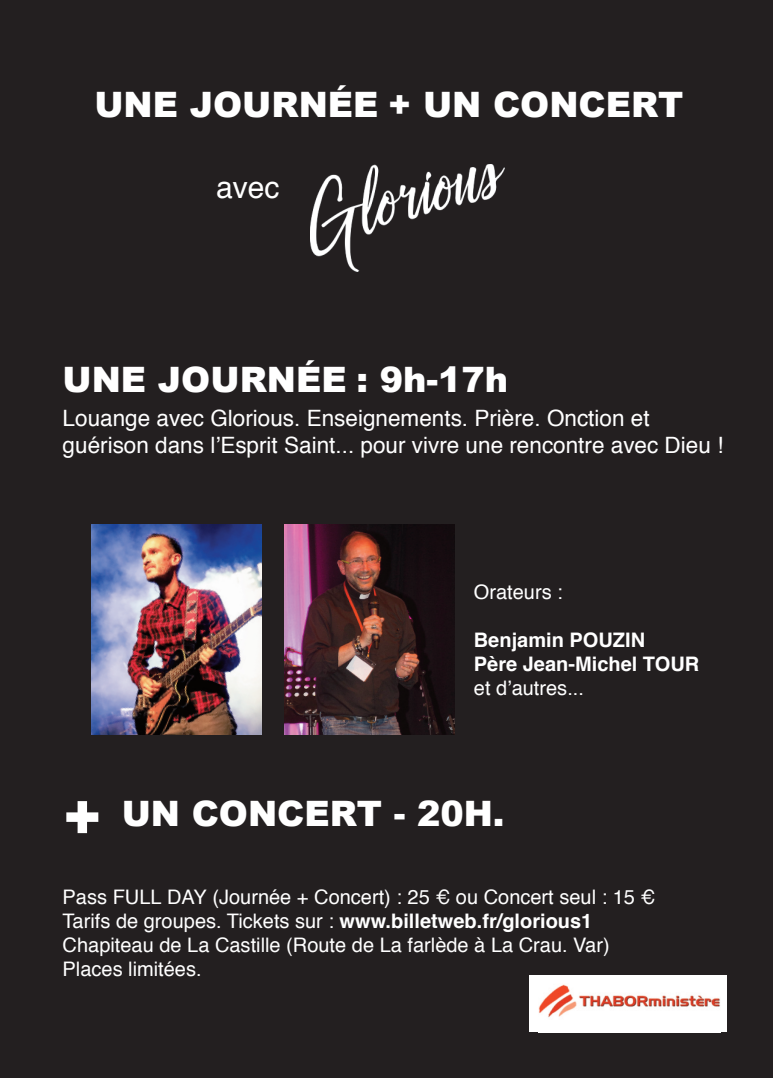
<style>
.page{position:relative;width:773px;height:1078px;background:#fff}
.page>*{position:absolute;margin:0;border:0;box-sizing:border-box;transform-origin:0 0}
.t1{font:900 60px "Arial";color:#fff}
.t2{font:900 35px "Arial";color:#fff}
.t3{font:30px "Helvetica";color:#fff}
.t4{font:22.5px/27px "Helvetica";color:#fff}
.t5{font:20px/24px "Helvetica";color:#fff}
.t6{font:700 20px/24px "Helvetica";color:#fff}
.s1{font-weight:700}
</style>
<div class="page">
<div style="left:0;top:0;width:772px;height:1077px;background:#231f20"></div>
<img style="left:310px;top:164px;width:194px;height:107px">
<img style="left:91px;top:524px;width:171px;height:210px">
<img style="left:284px;top:524px;width:171px;height:210px">
<div style="left:529px;top:975px;width:197px;height:56px;background:#fff"></div>
<img style="left:538px;top:984px;width:182px;height:34px">
<h2 class="t2" style="left:94px;top:78px;width:590px">UNE JOURNÉE + UN CONCERT</h2>
<h3 class="t3" style="left:216px;top:174px;width:65px">avec</h3>
<h2 class="t2" style="left:63px;top:353px;width:447px">UNE JOURNÉE : 9h-17h</h2>
<p class="t4" style="left:63px;top:406px;width:662px">Louange avec Glorious. Enseignements. Prière. Onction et guérison dans l’Esprit Saint... pour vivre une rencontre avec Dieu !</p>
<p class="t5" style="left:474px;top:581px;width:90px">Orateurs :</p>
<p class="t6" style="left:474px;top:629px;width:227px">Benjamin POUZIN<br>Père Jean-Michel TOUR</p>
<p class="t5" style="left:474px;top:677px;width:112px">et d’autres...</p>
<h1 class="t1" style="left:63px;top:772px;width:41px">+</h1>
<h2 class="t2" style="left:122px;top:787px;width:384px">UN CONCERT - 20H.</h2>
<p class="t5" style="left:63px;top:885px;width:594px">Pass FULL DAY (Journée + Concert) : 25 € ou Concert seul : 15 € Tarifs de groupes. Tickets sur : <span class="s1">www.billetweb.fr/glorious1<br></span>Chapiteau de La Castille (Route de La farlède à La Crau. Var)<br>Places limitées.</p>
</div>
